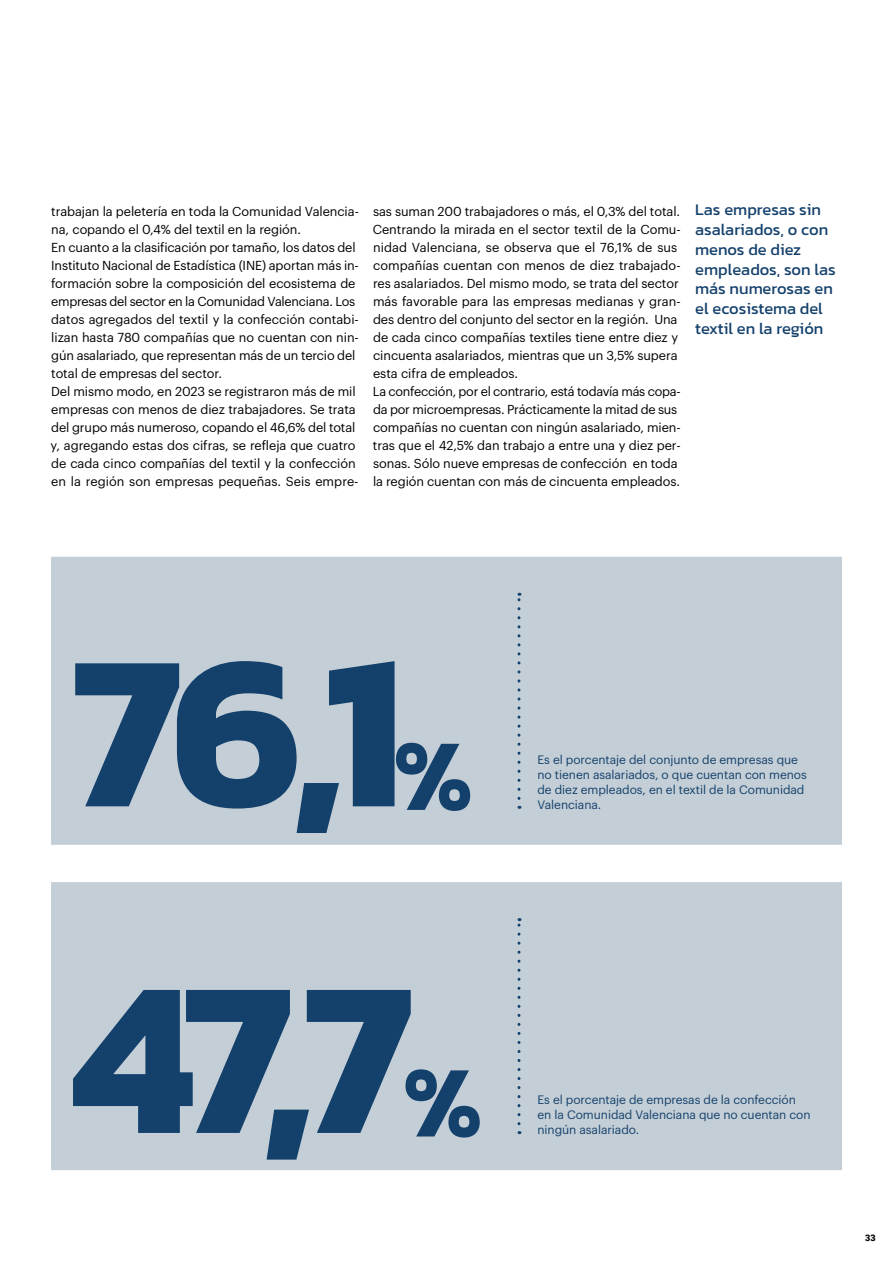
<style>
.page{position:relative;width:893px;height:1263px;background:#fff}
.page>*{position:absolute;margin:0;border:0;box-sizing:border-box;transform-origin:0 0}
.t1{font:700 222px/326.5px "Kanit";color:#14416c}
.t2{font:16.5px/19.8px "Kanit";color:#14416c}
.t3{font:12.75px/18px "Graphik";letter-spacing:-.005em;color:#000}
.t4{font:12px/15px "Graphik";letter-spacing:-.005em;color:#14416c}
.t5{font:900 9px "Roboto";color:#000}
.s1{font-size:102.6px}
</style>
<div class="page">
<div style="left:51px;top:557px;width:791px;height:288px;background:#c4ced6"></div>
<div style="left:51px;top:882px;width:791px;height:288px;background:#c4ced6"></div>
<svg style="left:517px;top:593px;width:3px;height:205px"></svg>
<svg style="left:517px;top:918px;width:3px;height:206px"></svg>
<p class="t3" style="left:51px;top:201px;width:310px">trabajan la peletería en toda la Comunidad Valencia&shy;na, copando el 0,4% del textil en la región.<br>En cuanto a la clasificación por tamaño, los datos del Instituto Nacional de Estadística (INE) aportan más in&shy;formación sobre la composición del ecosistema de empresas del sector en la Comunidad Valenciana. Los datos agregados del textil y la confección contabi&shy;lizan hasta 780 compañías que no cuentan con nin&shy;gún asalariado, que representan más de un tercio del total de empresas del sector.<br>Del mismo modo, en 2023 se registraron más de mil empresas con menos de diez trabajadores. Se trata del grupo más numeroso, copando el 46,6% del total y, agregando estas dos cifras, se refleja que cuatro de cada cinco compañías del textil y la confección en la región son empresas pequeñas. Seis empre-</p>
<p class="t3" style="left:373px;top:201px;width:309px">sas suman 200 trabajadores o más, el 0,3% del total.<br>Centrando la mirada en el sector textil de la Comu&shy;nidad Valenciana, se observa que el 76,1% de sus compañías cuentan con menos de diez trabajado&shy;res asalariados. Del mismo modo, se trata del sector más favorable para las empresas medianas y gran&shy;des dentro del conjunto del sector en la región. Una de cada cinco compañías textiles tiene entre diez y cincuenta asalariados, mientras que un 3,5% supera esta cifra de empleados.<br>La confección, por el contrario, está todavía más copa&shy;da por microempresas. Prácticamente la mitad de sus compañías no cuentan con ningún asalariado, mien&shy;tras que el 42,5% dan trabajo a entre una y diez per&shy;sonas. Sólo nueve empresas de confección en toda la región cuentan con más de cincuenta empleados.</p>
<p class="t2" style="left:695px;top:199px;width:142px">Las empresas sin asalariados, o con menos de diez empleados, son las más numerosas en el ecosistema del textil en la región</p>
<h1 class="t1" style="left:72px;top:561px;width:412px">76,1<span class="s1">%<br></span>47,7<span class="s1">%</span></h1>
<p class="t4" style="left:537px;top:751px;width:271px">Es el porcentaje del conjunto de empresas que no tienen asalariados, o que cuentan con menos de diez empleados, en el textil de la Comunidad Valenciana.</p>
<p class="t4" style="left:537px;top:1091px;width:275px">Es el porcentaje de empresas de la confección en la Comunidad Valenciana que no cuentan con ningún asalariado.</p>
<p class="t5" style="left:865px;top:1231px;width:12px">33</p>
</div>
